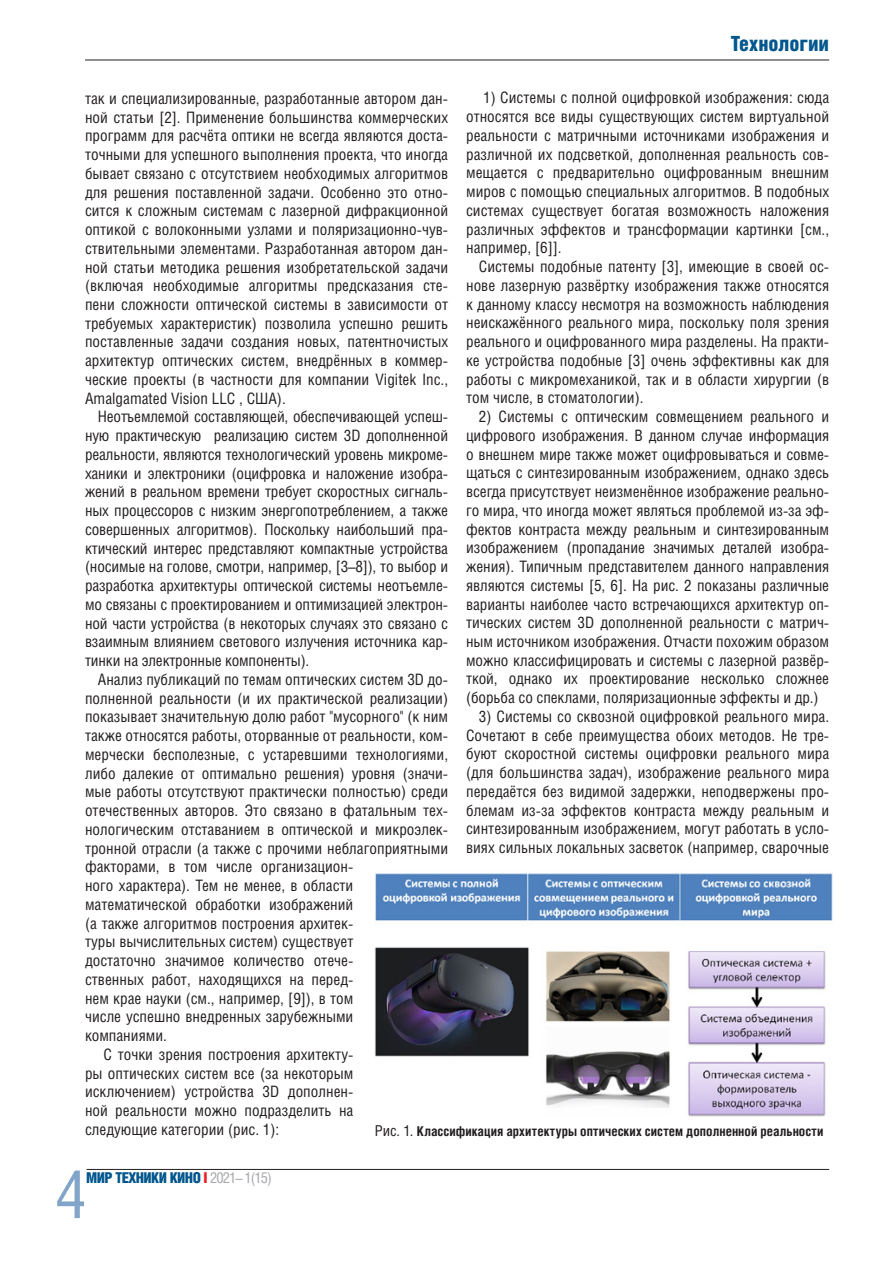
<style>
.page{position:relative;width:893px;height:1263px;background:#fff}
.page>*{position:absolute;margin:0;border:0;box-sizing:border-box;transform-origin:0 0}
.t1{font:66px "Helios Cond";color:#82a4c8}
.t2{font:21px "Helios Cond Black C";color:#00568d}
.t3{font:15.75px/18.8px "Helios Cond";color:#231f20;text-align:justify}
.t4{font:15px "Helios Cond Black C";letter-spacing:-.04em;color:#00568d}
.t5{font:700 13.5px "Helios Cond";letter-spacing:.005em;color:#231f20}
.s1{font-weight:400;font-size:15px}
.s2{color:#ee1d23}
.s3{font-family:"Helios Cond";color:#a8a9ad}
</style>
<div class="page">
<hr style="left:87px;top:1169px;width:742px;height:1px;background:#231f20">
<hr style="left:85px;top:60px;width:744px;height:1px;background:#231f20">
<img style="left:375px;top:873px;width:458px;height:243px">
<h2 class="t2" style="left:731px;top:32px;width:100px">Технологии</h2>
<p class="t3" style="left:466px;top:88px;width:365px;text-indent:17px">1) Системы с полной оцифровкой изображения: сюда относятся все виды существующих систем виртуальной реальности с матричными источниками изображения и различной их подсветкой, дополненная реальность сов&shy;мещается с предварительно оцифрованным внешним миров с помощью специальных алгоритмов. В подобных системах существует богатая возможность наложения различных эффектов и трансформации картинки [см., например, [6]].</p>
<p class="t3" style="left:466px;top:257px;width:365px;text-indent:13px">Системы подобные патенту [3], имеющие в своей ос&shy;нове лазерную развёртку изображения также относятся к данному классу несмотря на возможность наблюдения неискажённого реального мира, поскольку поля зрения реального и оцифрованного мира разделены. На практи&shy;ке устройства подобные [3] очень эффективны как для работы с микромеханикой, так и в области хирургии (в том числе, в стоматологии).</p>
<p class="t3" style="left:466px;top:407px;width:365px;text-indent:13px">2) Системы с оптическим совмещением реального и цифрового изображения. В данном случае информация о внешнем мире также может оцифровываться и совме&shy;щаться с синтезированным изображением, однако здесь всегда присутствует неизменённое изображение реально&shy;го мира, что иногда может являться проблемой из-за эф&shy;фектов контраста между реальным и синтезированным изображением (пропадание значимых деталей изобра&shy;жения). Типичным представителем данного направления являются системы [5, 6]. На рис. 2 показаны различные варианты наиболее часто встречающихся архитектур оп&shy;тических систем 3D дополненной реальности с матрич&shy;ным источником изображения. Отчасти похожим образом можно классифицировать и системы с лазерной развёр&shy;ткой, однако их проектирование несколько сложнее (борьба со спеклами, поляризационные эффекты и др.)</p>
<p class="t3" style="left:466px;top:707px;width:365px;text-indent:13px">3) Системы со сквозной оцифровкой реального мира.<br>Сочетают в себе преимущества обоих методов. Не тре&shy;буют скоростной системы оцифровки реального мира (для большинства задач), изображение реального мира передаётся без видимой задержки, неподвержены про&shy;блемам из-за эффектов контраста между реальным и синтезированным изображением, могут работать в усло&shy;виях сильных локальных засветок (например, сварочные</p>
<p class="t3" style="left:85px;top:89px;width:365px">так и специализированные, разработанные автором дан&shy;ной статьи [2]. Применение большинства коммерческих программ для расчёта оптики не всегда являются доста&shy;точными для успешного выполнения проекта, что иногда бывает связано с отсутствием необходимых алгоритмов для решения поставленной задачи. Особенно это отно&shy;сится к сложным системам с лазерной дифракционной оптикой с волоконными узлами и поляризационно-чув&shy;ствительными элементами. Разработанная автором дан&shy;ной статьи методика решения изобретательской задачи (включая необходимые алгоритмы предсказания сте&shy;пени сложности оптической системы в зависимости от требуемых характеристик) позволила успешно решить поставленные задачи создания новых, патентночистых архитектур оптических систем, внедрённых в коммер&shy;ческие проекты (в частности для компании Vigitek Inc., Amalgamated Vision LLC , США).</p>
<p class="t3" style="left:85px;top:407px;width:365px;text-indent:13px">Неотъемлемой составляющей, обеспечивающей успеш&shy;ную практическую реализацию систем 3D дополненной реальности, являются технологический уровень микроме&shy;ханики и электроники (оцифровка и наложение изобра&shy;жений в реальном времени требует скоростных сигналь&shy;ных процессоров с низким энергопотреблением, а также совершенных алгоритмов). Поскольку наибольший пра&shy;ктический интерес представляют компактные устройства (носимые на голове, смотри, например, [3–8]), то выбор и разработка архитектуры оптической системы неотъемле&shy;мо связаны с проектированием и оптимизацией электрон&shy;ной части устройства (в некоторых случаях это связано с взаимным влиянием светового излучения источника кар&shy;тинки на электронные компоненты).</p>
<p class="t3" style="left:98px;top:670px;width:352px">Анализ публикаций по темам оптических систем 3D до-</p>
<p class="t3" style="left:85px;top:688px;width:365px">полненной реальности (и их практической реализации)</p>
<p class="t3" style="left:85px;top:707px;width:365px">показывает значительную долю работ "мусорного" (к ним</p>
<p class="t3" style="left:85px;top:726px;width:365px">также относятся работы, оторванные от реальности, ком-</p>
<p class="t3" style="left:85px;top:745px;width:365px">мерчески бесполезные, с устаревшими технологиями,</p>
<p class="t3" style="left:85px;top:763px;width:365px">либо далекие от оптимально решения) уровня (значи-</p>
<p class="t3" style="left:85px;top:782px;width:365px">мые работы отсутствуют практически полностью) среди</p>
<p class="t3" style="left:85px;top:801px;width:365px">отечественных авторов. Это связано в фатальным тех-</p>
<p class="t3" style="left:85px;top:819px;width:365px">нологическим отставанием в оптической и микроэлек-</p>
<p class="t3" style="left:85px;top:838px;width:365px">тронной отрасли (а также с прочими неблагоприятными</p>
<p class="t3" style="left:85px;top:857px;width:270px">факторами, в том числе организацион-</p>
<p class="t3" style="left:85px;top:876px;width:270px">ного характера). Тем не менее, в области</p>
<p class="t3" style="left:85px;top:894px;width:270px">математической обработки изображений</p>
<p class="t3" style="left:85px;top:913px;width:270px">(а также алгоритмов построения архитек-</p>
<p class="t3" style="left:85px;top:932px;width:270px">туры вычислительных систем) существует</p>
<p class="t3" style="left:85px;top:951px;width:270px">достаточно значимое количество отече-</p>
<p class="t3" style="left:85px;top:969px;width:270px">ственных работ, находящихся на перед-</p>
<p class="t3" style="left:85px;top:988px;width:270px">нем крае науки (см., например, [9]), в том</p>
<p class="t3" style="left:85px;top:1007px;width:270px">числе успешно внедренных зарубежными</p>
<p class="t3" style="left:85px;top:1026px;width:83px">компаниями.</p>
<p class="t3" style="left:104px;top:1044px;width:251px">С точки зрения построения архитекту-</p>
<p class="t3" style="left:85px;top:1063px;width:270px">ры оптических систем все (за некоторым</p>
<p class="t3" style="left:85px;top:1082px;width:270px">исключением) устройства 3D дополнен-</p>
<p class="t3" style="left:85px;top:1101px;width:270px">ной реальности можно подразделить на</p>
<p class="t3" style="left:85px;top:1119px;width:196px">следующие категории (рис. 1):</p>
<p class="t5" style="left:375px;top:1123px;width:450px"><span class="s1">Рис. 1.</span> Классификация архитектуры оптических систем дополненной реальности</p>
<h1 class="t1" style="left:55px;top:1155px;width:33px">4</h1>
<p class="t4" style="left:86px;top:1169px;width:187px">МИР ТЕХНИКИ КИНО <span class="s2">I</span> <span class="s3">2021– 1(15)</span></p>
</div>
